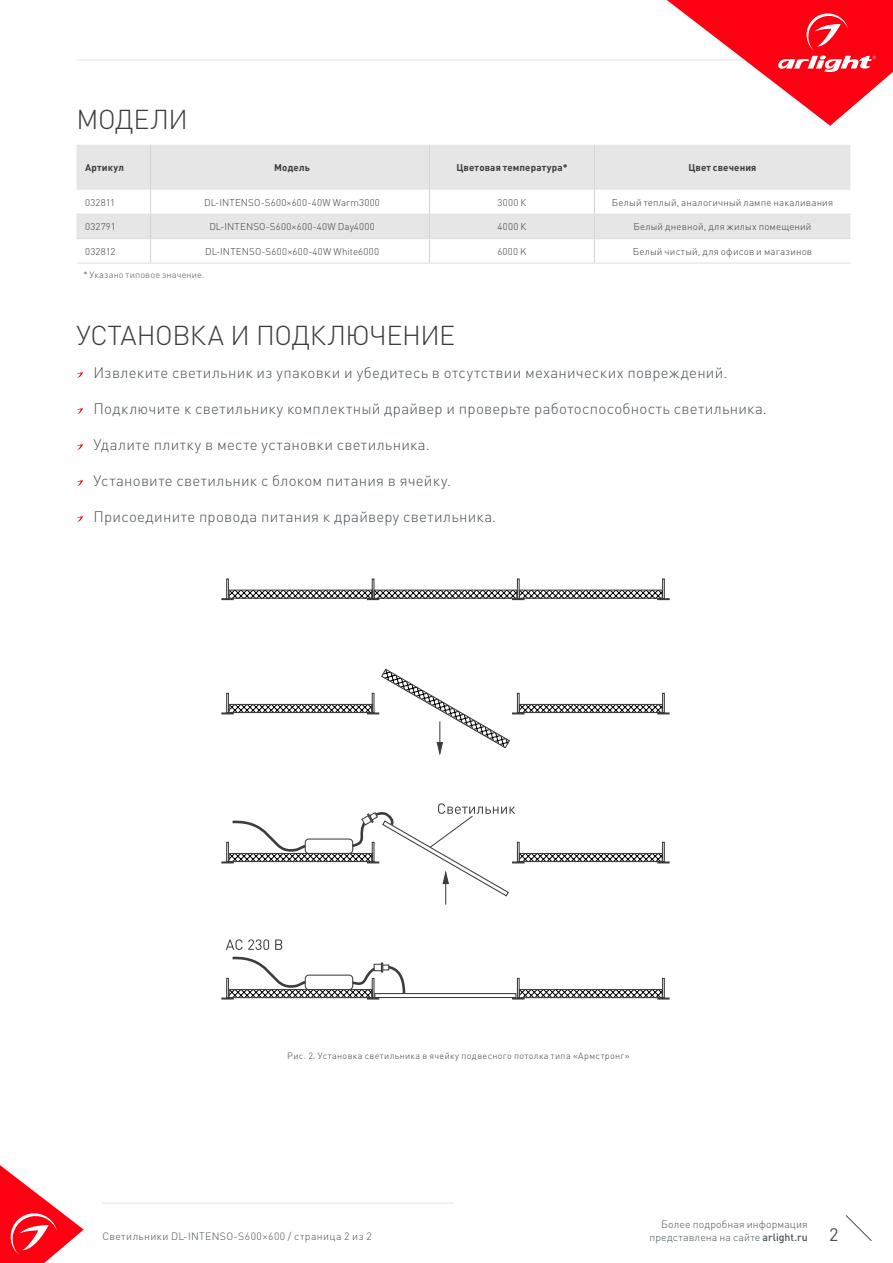
<style>
.page{position:relative;width:893px;height:1263px;background:#fff}
.page>*{position:absolute;margin:0;border:0;box-sizing:border-box;transform-origin:0 0}
.t1{font:300 27px "DIN Pro";letter-spacing:-.015em;color:#3c3c3b}
.t2{font:18px "DIN Pro";color:#485156}
.t3{font:300 15px "DIN Pro";letter-spacing:.02em;color:#485156}
.t4{font:300 10.5px/12.6px "DIN Pro";letter-spacing:.025em;color:#485156;text-align:right}
.t5{font:300 9.75px "DIN Pro";letter-spacing:.02em;color:#3c3c3b}
.t6{font:700 9.75px "DIN Pro";letter-spacing:.015em;color:#3c3c3b}
.t7{font:300 9.15px "DIN Pro";letter-spacing:.015em;color:#555454}
.t8{font:300 9px "DIN Pro";letter-spacing:.04em;color:#3c3c3b}
.s1{font-weight:500}
</style>
<div class="page">
<svg style="left:667px;top:0;width:226px;height:126px"></svg>
<svg style="left:0;top:1165px;width:84px;height:98px"></svg>
<svg style="left:845px;top:1215px;width:27px;height:26px"></svg>
<hr style="left:77px;top:60px;width:667px;height:1px;background:#e3e3e3">
<hr style="left:102px;top:1203px;width:352px;height:1px;background:#e3e3e3">
<svg style="left:77px;top:145px;width:773px;height:93px;fill:#e6e6e6"></svg>
<hr style="left:150px;top:145px;width:1px;height:45px;background:#d5d5d5">
<svg style="left:150px;top:190px;width:1px;height:73px"></svg>
<hr style="left:429px;top:145px;width:1px;height:45px;background:#d5d5d5">
<hr style="left:77px;top:214px;width:74px;height:1px;background:#dedede">
<hr style="left:151px;top:214px;width:278px;height:1px;background:#dedede">
<hr style="left:77px;top:238px;width:74px;height:1px;background:#dedede">
<hr style="left:151px;top:238px;width:278px;height:1px;background:#dedede">
<hr style="left:77px;top:263px;width:74px;height:1px;background:#dedede">
<hr style="left:151px;top:263px;width:278px;height:1px;background:#dedede">
<hr style="left:594px;top:145px;width:1px;height:45px;background:#d5d5d5">
<svg style="left:594px;top:190px;width:1px;height:73px"></svg>
<svg style="left:429px;top:190px;width:1px;height:73px"></svg>
<hr style="left:429px;top:214px;width:165px;height:1px;background:#dedede">
<hr style="left:429px;top:238px;width:165px;height:1px;background:#dedede">
<hr style="left:429px;top:263px;width:165px;height:1px;background:#dedede">
<hr style="left:594px;top:214px;width:256px;height:1px;background:#dedede">
<hr style="left:594px;top:238px;width:256px;height:1px;background:#dedede">
<hr style="left:594px;top:263px;width:256px;height:1px;background:#dedede">
<svg style="left:77px;top:372px;width:6px;height:6px"></svg>
<svg style="left:77px;top:408px;width:6px;height:6px"></svg>
<svg style="left:77px;top:444px;width:6px;height:6px"></svg>
<svg style="left:77px;top:480px;width:6px;height:6px"></svg>
<svg style="left:77px;top:516px;width:6px;height:6px"></svg>
<svg style="left:221px;top:578px;width:449px;height:23px"></svg>
<svg style="left:221px;top:939px;width:449px;height:61px"></svg>
<svg style="left:221px;top:668px;width:449px;height:88px"></svg>
<svg style="left:221px;top:803px;width:449px;height:102px"></svg>
<h1 class="t1" style="left:77px;top:101px;width:113px">МОДЕЛИ</h1>
<p class="t6" style="left:85px;top:159px;width:40px">Артикул</p>
<p class="t6" style="left:274px;top:159px;width:37px">Модель</p>
<p class="t6" style="left:456px;top:159px;width:113px">Цветовая температура*</p>
<p class="t6" style="left:688px;top:159px;width:70px">Цвет свечения</p>
<p class="t5" style="left:85px;top:196px;width:32px">032811</p>
<p class="t5" style="left:204px;top:196px;width:177px">DL-INTENSO-S600×600-40W Warm3000</p>
<p class="t5" style="left:498px;top:196px;width:30px">3000 К</p>
<p class="t5" style="left:612px;top:196px;width:223px">Белый теплый, аналогичный лампе накаливания</p>
<p class="t5" style="left:85px;top:220px;width:32px">032791</p>
<p class="t5" style="left:209px;top:220px;width:167px">DL-INTENSO-S600×600-40W Day4000</p>
<p class="t5" style="left:497px;top:220px;width:30px">4000 К</p>
<p class="t5" style="left:633px;top:220px;width:180px">Белый дневной, для жилых помещений</p>
<p class="t5" style="left:85px;top:244px;width:32px">032812</p>
<p class="t5" style="left:205px;top:244px;width:176px">DL-INTENSO-S600×600-40W White6000</p>
<p class="t5" style="left:497px;top:244px;width:31px">6000 K</p>
<p class="t5" style="left:633px;top:244px;width:181px">Белый чистый, для офисов и магазинов</p>
<p class="t7" style="left:83px;top:268px;width:123px">* Указано типовое значение.</p>
<h1 class="t1" style="left:77px;top:317px;width:380px">УСТАНОВКА И ПОДКЛЮЧЕНИЕ</h1>
<p class="t3" style="left:94px;top:362px;width:635px">Извлеките светильник из упаковки и убедитесь в отсутствии механических повреждений.</p>
<p class="t3" style="left:94px;top:398px;width:675px">Подключите к светильнику комплектный драйвер и проверьте работоспособность светильника.</p>
<p class="t3" style="left:94px;top:434px;width:338px">Удалите плитку в месте установки светильника.</p>
<p class="t3" style="left:94px;top:470px;width:359px">Установите светильник с блоком питания в ячейку.</p>
<p class="t3" style="left:94px;top:506px;width:404px">Присоедините провода питания к драйверу светильника.</p>
<p class="t8" style="left:287px;top:1050px;width:344px">Рис. 2. Установка светильника в ячейку подвесного потолка типа «Армстронг»</p>
<p class="t4" style="left:649px;top:1217px;width:160px">Более подробная информация представлена на сайте <span class="s1">arlight.ru</span></p>
<p class="t4" style="left:102px;top:1229px;width:271px">Светильники DL-INTENSO-S600×600 / страница 2 из 2</p>
<p class="t2" style="left:829px;top:1222px;width:11px">2</p>
</div>
